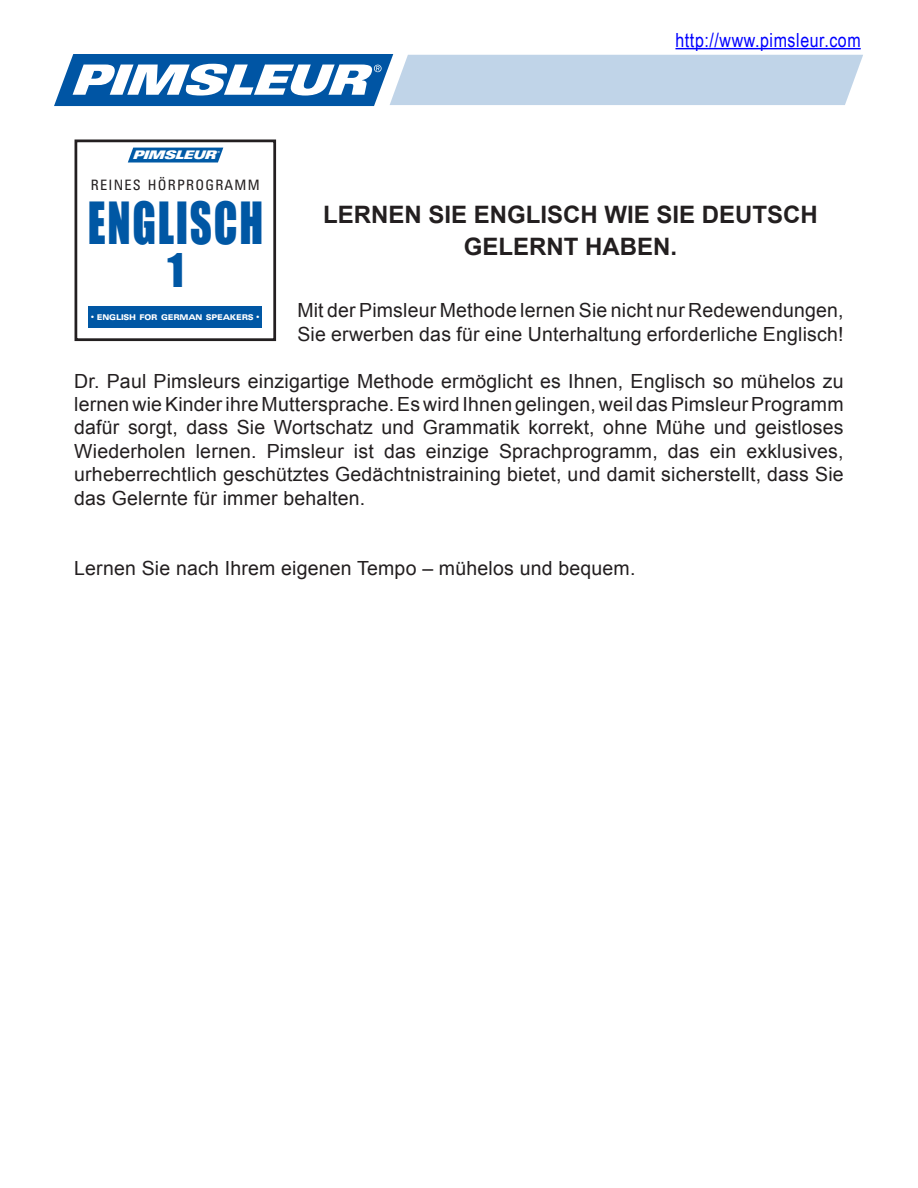
<style>
.page{position:relative;width:918px;height:1188px;background:#fff}
.page>*{position:absolute;margin:0;border:0;box-sizing:border-box;transform-origin:0 0}
.t1{font:53.7px "Impact";letter-spacing:.04em;color:#0057a4;scale:.8 1}
.t2{font:43.05px "Impact";color:#0057a4}
.t3{font:700 24px/32.4px "Arial";color:#231f20;text-align:center}
.t4{font:19.5px/23.4px "Arial";letter-spacing:.01em;color:#231f20}
.t5{font:19.5px "Arial Narrow";letter-spacing:.03em;color:#00f}
.t6{font:condensed 14.4px "Univers LT Std";letter-spacing:.085em;color:#231f20}
.t7{font:italic 900 expanded 11.85px "Univers";color:#fff}
.t8{font:900 expanded 7.95px "Univers LT Std";letter-spacing:-.03em;color:#fff;scale:.91 1}
.t9{font:2.85px "Helvetica";color:#fbfeff}
.s1{font-family:"Win Soft Pro";font-weight:500;font-stretch:normal;font-size:13.05px}
</style>
<div class="page">
<svg style="left:54px;top:54px;width:809px;height:52px"></svg>
<hr style="left:675px;top:48px;width:186px;height:1px;background:#00f">
<div style="left:75px;top:140px;width:201px;height:201px;border:3px solid #231f20"></div>
<svg style="left:128px;top:148px;width:95px;height:15px"></svg>
<div style="left:89px;top:306px;width:173px;height:21px;background:#0057a4"></div>
<p class="t5" style="left:675px;top:25px;width:187px">http://www.pimsleur.com</p>
<p class="t7" style="left:132px;top:148px;width:90px">PIMSLEUR</p>
<p class="t9" style="left:218px;top:150px;width:4px">®</p>
<p class="t6" style="left:91px;top:175px;width:170px">REINES HÖRPROGRAMM</p>
<h1 class="t1" style="left:88px;top:181px;width:221px">ENGLISCH</h1>
<h2 class="t2" style="left:167px;top:236px;width:18px">1</h2>
<p class="t8" style="left:91px;top:312px;width:187px"><span class="s1">•</span> ENGLISH FOR GERMAN SPEAKERS <span class="s1">•</span></p>
<p class="t3" style="left:323px;top:198px;width:496px">LERNEN SIE ENGLISCH WIE SIE DEUTSCH<br>GELERNT HABEN.</p>
<p class="t4" style="left:297px;top:299px;width:548px">Mit der Pimsleur Methode lernen Sie nicht nur Redewendungen,<br>Sie erwerben das für eine Unterhaltung erforderliche Englisch!</p>
<p class="t4" style="left:74px;top:369px;width:771px;text-align:justify">Dr. Paul Pimsleurs einzigartige Methode ermöglicht es Ihnen, Englisch so mühelos zu lernen wie Kinder ihre Muttersprache. Es wird Ihnen gelingen, weil das Pimsleur Programm dafür sorgt, dass Sie Wortschatz und Grammatik korrekt, ohne Mühe und geistloses Wiederholen lernen. Pimsleur ist das einzige Sprachprogramm, das ein exklusives, urheberrechtlich geschütztes Gedächtnistraining bietet, und damit sicherstellt, dass Sie das Gelernte für immer behalten.</p>
<p class="t4" style="left:74px;top:556px;width:563px">Lernen Sie nach Ihrem eigenen Tempo – mühelos und bequem.</p>
</div>
